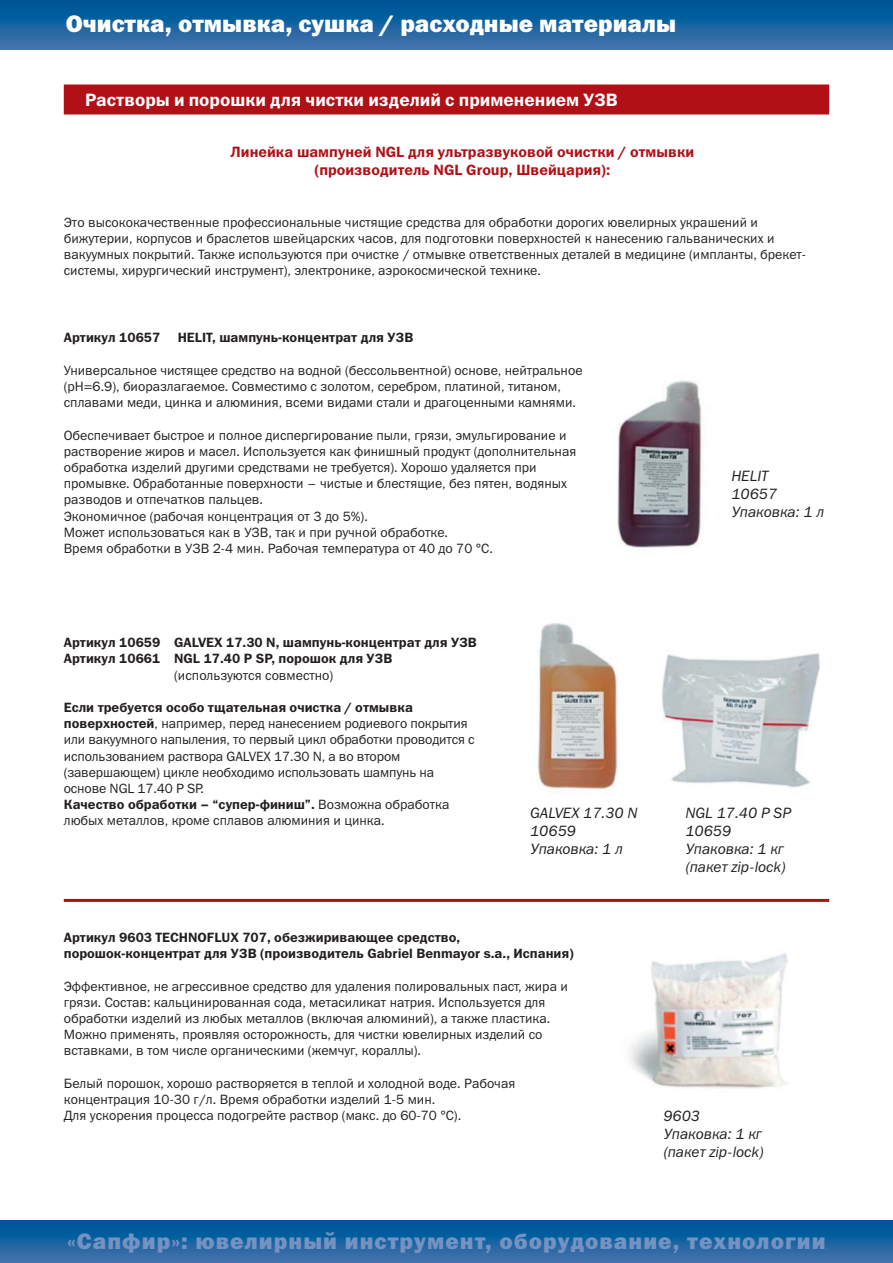
<style>
.page{position:relative;width:893px;height:1263px;background:#fff}
.page>*{position:absolute;margin:0;border:0;box-sizing:border-box;transform-origin:0 0}
.t1{font:24px "Franklin Gothic Heavy C";color:#fff}
.t2{font:22.5px "Franklin Gothic Heavy C";letter-spacing:.045em;color:#7592c1}
.t3{font:18px "Franklin Gothic Demi C";color:#fff}
.t4{font:italic 15px/18px "Franklin Gothic Book C";color:#231f20}
.t5{font:15px/18px "Franklin Gothic Demi C";color:#b01016;text-align:center}
.t6{font:13.5px/16.2px "Franklin Gothic Book C";color:#231f20}
.t7{font:13.5px/16.2px "Franklin Gothic Demi C";color:#231f20}
.s1{font-family:"Franklin Gothic Demi C"}
.s2{font-family:"Franklin Gothic Book C"}
</style>
<div class="page">
<svg style="left:0;top:1220px;width:893px;height:43px;background:#1963a1"></svg>
<svg style="left:0;top:0;width:893px;height:50px;background:#1a63a1"></svg>
<div style="left:64px;top:85px;width:765px;height:30px;background:#b01016"></div>
<img style="left:617px;top:380px;width:85px;height:168px">
<img style="left:537px;top:623px;width:81px;height:167px">
<img style="left:661px;top:653px;width:159px;height:135px">
<img style="left:630px;top:953px;width:158px;height:136px">
<hr style="left:64px;top:899px;width:765px;height:3px;background:#b01016">
<h1 class="t1" style="left:66px;top:15px;width:612px">Очистка, отмывка, сушка / расходные материалы</h1>
<h3 class="t3" style="left:85px;top:93px;width:534px">Растворы и порошки для чистки изделий с применением УЗВ</h3>
<p class="t5" style="left:231px;top:144px;width:465px">Линейка шампуней NGL для ультразвуковой очистки / отмывки (производитель NGL Group, Швейцария):</p>
<p class="t6" style="left:64px;top:215px;width:744px">Это высококачественные профессиональные чистящие средства для обработки дорогих ювелирных украшений и бижутерии, корпусов и браслетов швейцарских часов, для подготовки поверхностей к нанесению гальванических и вакуумных покрытий. Также используются при очистке / отмывке ответственных деталей в медицине (импланты, брекет&shy;системы, хирургический инструмент), электронике, аэрокосмической технике.</p>
<p class="t7" style="left:64px;top:331px;width:98px">Артикул 10657</p>
<p class="t7" style="left:178px;top:331px;width:237px">HELIT, шампунь-концентрат для УЗВ</p>
<p class="t6" style="left:64px;top:363px;width:520px">Универсальное чистящее средство на водной (бессольвентной) основе, нейтральное (pH=6.9), биоразлагаемое. Совместимо с золотом, серебром, платиной, титаном, сплавами меди, цинка и алюминия, всеми видами стали и драгоценными камнями.</p>
<p class="t6" style="left:64px;top:428px;width:514px">Обеспечивает быстрое и полное диспергирование пыли, грязи, эмульгирование и растворение жиров и масел. Используется как финишный продукт (дополнительная обработка изделий другими средствами не требуется). Хорошо удаляется при промывке. Обработанные поверхности – чистые и блестящие, без пятен, водяных разводов и отпечатков пальцев.<br>Экономичное (рабочая концентрация от 3 до 5%).<br>Может использоваться как в УЗВ, так и при ручной обработке.<br>Время обработки в УЗВ 2-4 мин. Рабочая температура от 40 до 70 °C.</p>
<p class="t4" style="left:731px;top:468px;width:94px">HELIT<br>10657<br>Упаковка: 1 л</p>
<p class="t7" style="left:64px;top:636px;width:415px">Артикул 10659 GALVEX 17.30 N, шампунь-концентрат для УЗВ<br>Артикул 10661 NGL 17.40 Р SP, порошок для УЗВ</p>
<p class="t6" style="left:174px;top:668px;width:161px">(используются совместно)</p>
<p class="t7" style="left:64px;top:701px;width:351px">Если требуется особо тщательная очистка / отмывка</p>
<p class="t6" style="left:64px;top:717px;width:412px"><span class="s1">поверхностей</span>, например, перед нанесением родиевого покрытия или вакуумного напыления, то первый цикл обработки проводится с использованием раствора GALVEX 17.30 N, а во втором (завершающем) цикле необходимо использовать шампунь на основе NGL 17.40 P SP.</p>
<p class="t7" style="left:64px;top:798px;width:387px">Качество обработки – “супер-финиш”. <span class="s2">Возможна обработка</span></p>
<p class="t6" style="left:64px;top:814px;width:322px">любых металлов, кроме сплавов алюминия и цинка.</p>
<p class="t4" style="left:530px;top:805px;width:109px">GALVEX 17.30 N<br>10659<br>Упаковка: 1 л</p>
<p class="t4" style="left:685px;top:805px;width:107px">NGL 17.40 P SP<br>10659<br>Упаковка: 1 кг (пакет zip-lock)</p>
<p class="t7" style="left:64px;top:931px;width:511px">Артикул 9603 TECHNOFLUX 707, обезжиривающее средство, порошок-концентрат для УЗВ (производитель Gabriel Benmayor s.a., Испания)</p>
<p class="t6" style="left:64px;top:979px;width:506px">Эффективное, не агрессивное средство для удаления полировальных паст, жира и грязи. Состав: кальцинированная сода, метасиликат натрия. Используется для обработки изделий из любых металлов (включая алюминий), а также пластика.<br>Можно применять, проявляя осторожность, для чистки ювелирных изделий со вставками, в том числе органическими (жемчуг, кораллы).</p>
<p class="t6" style="left:64px;top:1076px;width:453px">Белый порошок, хорошо растворяется в теплой и холодной воде. Рабочая концентрация 10-30 г/л. Время обработки изделий 1-5 мин.<br>Для ускорения процесса подогрейте раствор (макс. до 60-70 °С).</p>
<p class="t4" style="left:663px;top:1108px;width:102px">9603<br>Упаковка: 1 кг (пакет zip-lock)</p>
<h2 class="t2" style="left:67px;top:1233px;width:760px">«Сапфир»: ювелирный инструмент, оборудование, технологии</h2>
</div>
